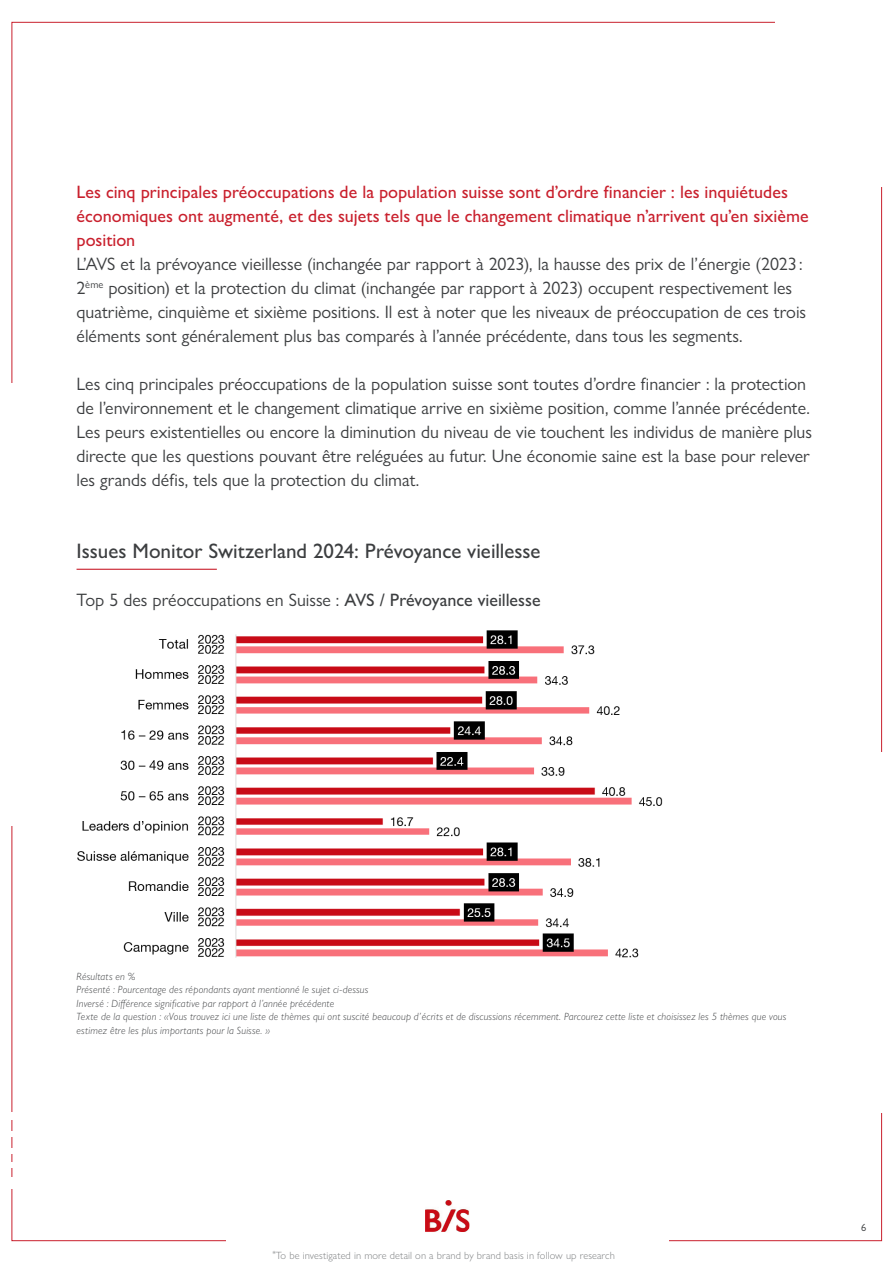
<style>
.page{position:relative;width:893px;height:1263px;background:#fff}
.page>*{position:absolute;margin:0;border:0;box-sizing:border-box;transform-origin:0 0}
.t1{font:500 21px "Gill Sans Nova";color:#3c3e40}
.t2{font:18px/24px "Gill Sans Nova";color:#3c3e40}
.t3{font:500 18px/24px "Gill Sans Nova";color:#c9202d}
.t4{font:italic 300 10.5px/13.5px "Gill Sans Nova";letter-spacing:.02em;color:#3c3e40}
.t5{font:300 10.5px "Gill Sans Nova";letter-spacing:.01em;color:#7c7f80}
.t6{font:10.5px "Gill Sans Nova";color:#3c3e40}
.s1{font-weight:500}
</style>
<div class="page">
<img style="left:426px;top:1212px;width:44px;height:20px">
<img style="left:426px;top:1200px;width:43px;height:31px">
<hr style="left:77px;top:569px;width:140px;height:1px;background:#c9202d">
<img style="left:77px;top:630px;width:586px;height:328px">
<p class="t3" style="left:77px;top:180px;width:734px">Les cinq principales préoccupations de la population suisse sont d’ordre financier : les inquiétudes économiques ont augmenté, et des sujets tels que le changement climatique n’arrivent qu’en sixième position</p>
<p class="t2" style="left:77px;top:252px;width:731px">L’AVS et la prévoyance vieillesse (inchangée par rapport à 2023), la hausse des prix de l’énergie (2023 :<br>2<sup>ème</sup> position) et la protection du climat (inchangée par rapport à 2023) occupent respectivement les quatrième, cinquième et sixième positions. Il est à noter que les niveaux de préoccupation de ces trois éléments sont généralement plus bas comparés à l’année précédente, dans tous les segments.</p>
<p class="t2" style="left:77px;top:372px;width:737px">Les cinq principales préoccupations de la population suisse sont toutes d’ordre financier : la protection de l’environnement et le changement climatique arrive en sixième position, comme l’année précédente.<br>Les peurs existentielles ou encore la diminution du niveau de vie touchent les individus de manière plus directe que les questions pouvant être reléguées au futur. Une économie saine est la base pour relever les grands défis, tels que la protection du climat.</p>
<p class="t1" style="left:77px;top:538px;width:466px">Issues Monitor Switzerland 2024: Prévoyance vieillesse</p>
<p class="t2" style="left:77px;top:588px;width:466px">Top 5 des préoccupations en Suisse : <span class="s1">AVS / Prévoyance vieillesse</span></p>
<p class="t4" style="left:77px;top:969px;width:711px">Résultats en %<br>Présenté : Pourcentage des répondants ayant mentionné le sujet ci-dessus<br>Inversé : Différence significative par rapport à l’année précédente<br>Texte de la question : «Vous trouvez ici une liste de thèmes qui ont suscité beaucoup d’écrits et de discussions récemment. Parcourez cette liste et choisissez les 5 thèmes que vous estimez être les plus importants pour la Suisse. »</p>
<p class="t5" style="left:272px;top:1248px;width:344px"><sup>*</sup>To be investigated in more detail on a brand by brand basis in follow up research</p>
<p class="t6" style="left:861px;top:1221px;width:7px">6</p>
</div>
